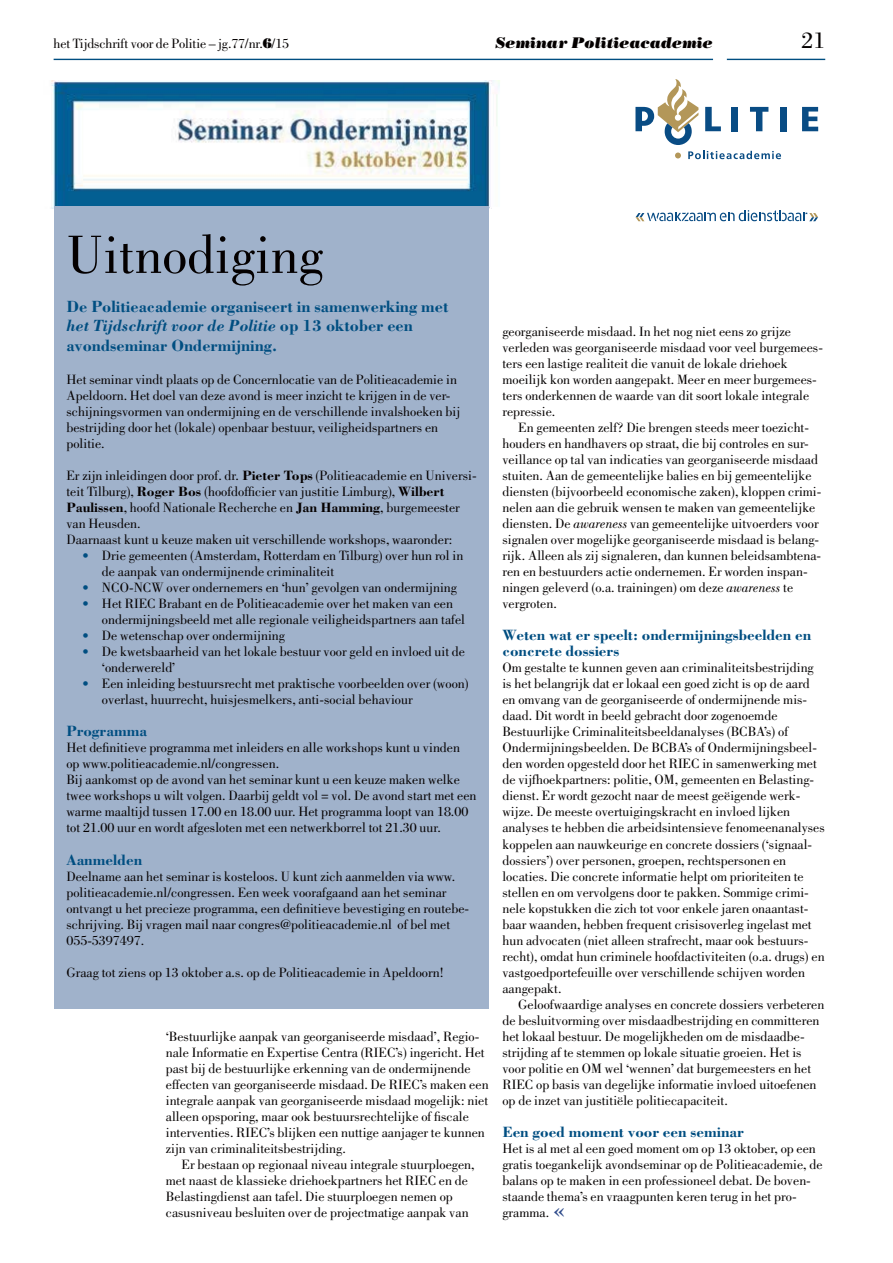
<style>
.page{position:relative;width:893px;height:1263px;background:#fff}
.page>*{position:absolute;margin:0;border:0;box-sizing:border-box;transform-origin:0 0}
.t1{font:55.65px "Bodoni Std";color:#040000}
.t2{font:23.7px "Bodoni Std";color:#040000}
.t3{font:700 16.65px/19.5px "Bodoni Std";color:#004e81}
.t4{font:700 15.3px/16px "Bodoni Std";color:#004e81}
.t5{font:italic 15.3px "Bodoni Std Poster";color:#040000}
.t6{font:13.95px/16px "Bodoni Std";color:#040000}
.s1{font-family:"Bodoni Std Poster"}
.s2{font-style:italic}
.s3{font-weight:700}
.s4{color:#004e81}
.s5{font-weight:700;font-size:27.9px;color:#2f4b8b}
</style>
<div class="page">
<hr style="left:727px;top:59px;width:98px;height:1px;background:#004e81">
<hr style="left:54px;top:59px;width:659px;height:1px;background:#004e81">
<svg style="left:675px;top:153px;width:6px;height:5px"></svg>
<svg style="left:802px;top:107px;width:16px;height:24px"></svg>
<div style="left:780px;top:107px;width:7px;height:24px;background:#094c84"></div>
<svg style="left:750px;top:107px;width:18px;height:24px"></svg>
<div style="left:731px;top:107px;width:7px;height:24px;background:#094c84"></div>
<svg style="left:705px;top:107px;width:16px;height:24px"></svg>
<svg style="left:635px;top:79px;width:63px;height:66px"></svg>
<svg style="left:688px;top:151px;width:93px;height:8px"></svg>
<svg style="left:635px;top:210px;width:183px;height:11px"></svg>
<img style="left:51px;top:80px;width:449px;height:128px">
<div style="left:55px;top:207px;width:434px;height:802px;background:#a0b2cb"></div>
<p class="t6" style="left:54px;top:37px;width:237px">het Tijdschrift voor de Politie – jg.77/nr.<span class="s1">6</span>/15</p>
<p class="t5" style="left:495px;top:37px;width:219px">Seminar Politieacademie</p>
<h2 class="t2" style="left:801px;top:31px;width:25px">21</h2>
<h1 class="t1" style="left:66px;top:233px;width:258px">Uitnodiging</h1>
<p class="t3" style="left:66px;top:298px;width:384px">De Politieacademie organiseert in samenwerking met <span class="s2">het Tijdschrift voor de Politie</span> op 13 oktober een avondseminar Ondermijning.</p>
<p class="t6" style="left:66px;top:373px;width:395px">Het seminar vindt plaats op de Concernlocatie van de Politieacademie in Apeldoorn. Het doel van deze avond is meer inzicht te krijgen in de ver&shy;schijningsvormen van ondermijning en de verschillende invalshoeken bij bestrijding door het (lokale) openbaar bestuur, veiligheidspartners en politie.</p>
<p class="t6" style="left:66px;top:469px;width:412px">Er zijn inleidingen door prof. dr. <span class="s3">Pieter Tops</span> (Politieacademie en Universi&shy;teit Tilburg), <span class="s3">Roger Bos</span> (hoofdofficier van justitie Limburg), <span class="s3">Wilbert Paulissen</span>, hoofd Nationale Recherche en <span class="s3">Jan Hamming</span>, burgemeester van Heusden.<br>Daarnaast kunt u keuze maken uit verschillende workshops, waaronder:</p>
<p class="t6" style="left:102px;top:549px;width:363px;text-indent:-20px"><span class="s4">•</span> Drie gemeenten (Amsterdam, Rotterdam en Tilburg) over hun rol in de aanpak van ondermijnende criminaliteit</p>
<p class="t6" style="left:82px;top:581px;width:376px"><span class="s4">•</span> NCO-NCW over ondernemers en ‘hun’ gevolgen van ondermijning</p>
<p class="t6" style="left:102px;top:597px;width:365px;text-indent:-20px"><span class="s4">•</span> Het RIEC Brabant en de Politieacademie over het maken van een ondermijningsbeeld met alle regionale veiligheidspartners aan tafel</p>
<p class="t6" style="left:82px;top:629px;width:204px"><span class="s4">•</span> De wetenschap over ondermijning</p>
<p class="t6" style="left:102px;top:645px;width:365px;text-indent:-20px"><span class="s4">•</span> De kwetsbaarheid van het lokale bestuur voor geld en invloed uit de ‘onderwereld’</p>
<p class="t6" style="left:102px;top:677px;width:368px;text-indent:-20px"><span class="s4">•</span> Een inleiding bestuursrecht met praktische voorbeelden over (woon) overlast, huurrecht, huisjesmelkers, anti-social behaviour</p>
<p class="t4" style="left:66px;top:725px;width:82px">Programma</p>
<p class="t6" style="left:66px;top:741px;width:412px">Het definitieve programma met inleiders en alle workshops kunt u vinden op www.politieacademie.nl/congressen.<br>Bij aankomst op de avond van het seminar kunt u een keuze maken welke twee workshops u wilt volgen. Daarbij geldt vol = vol. De avond start met een warme maaltijd tussen 17.00 en 18.00 uur. Het programma loopt van 18.00 tot 21.00 uur en wordt afgesloten met een netwerkborrel tot 21.30 uur.</p>
<p class="t4" style="left:66px;top:853px;width:77px">Aanmelden</p>
<p class="t6" style="left:66px;top:869px;width:404px">Deelname aan het seminar is kosteloos. U kunt zich aanmelden via www. politieacademie.nl/congressen. Een week voorafgaand aan het seminar ontvangt u het precieze programma, een definitieve bevestiging en routebe&shy;schrijving. Bij vragen mail naar congres@politieacademie.nl of bel met 055-5397497.</p>
<p class="t6" style="left:66px;top:965px;width:379px">Graag tot ziens op 13 oktober a.s. op de Politieacademie in Apeldoorn!</p>
<p class="t6" style="left:166px;top:1029px;width:324px">‘Bestuurlijke aanpak van georganiseerde misdaad’, Regio&shy;nale Informatie en Expertise Centra (RIEC’s) ingericht. Het past bij de bestuurlijke erkenning van de ondermijnende effecten van georganiseerde misdaad. De RIEC’s maken een integrale aanpak van georganiseerde misdaad mogelijk: niet alleen opsporing, maar ook bestuursrechtelijke of fiscale interventies. RIEC’s blijken een nuttige aanjager te kunnen zijn van criminaliteitsbestrijding.</p>
<p class="t6" style="left:166px;top:1157px;width:310px;text-indent:16px">Er bestaan op regionaal niveau integrale stuurploegen, met naast de klassieke driehoekpartners het RIEC en de Belastingdienst aan tafel. Die stuurploegen nemen op casusniveau besluiten over de projectmatige aanpak van</p>
<p class="t6" style="left:502px;top:325px;width:322px">georganiseerde misdaad. In het nog niet eens zo grijze verleden was georganiseerde misdaad voor veel burgemees&shy;ters een lastige realiteit die vanuit de lokale driehoek moeilijk kon worden aangepakt. Meer en meer burgemees&shy;ters onderkennen de waarde van dit soort lokale integrale repressie.</p>
<p class="t6" style="left:502px;top:421px;width:320px;text-indent:16px">En gemeenten zelf? Die brengen steeds meer toezicht&shy;houders en handhavers op straat, die bij controles en sur&shy;veillance op tal van indicaties van georganiseerde misdaad stuiten. Aan de gemeentelijke balies en bij gemeentelijke diensten (bijvoorbeeld economische zaken), kloppen crimi&shy;nelen aan die gebruik wensen te maken van gemeentelijke diensten. De <span class="s2">awareness</span> van gemeentelijke uitvoerders voor signalen over mogelijke georganiseerde misdaad is belang&shy;rijk. Alleen als zij signaleren, dan kunnen beleidsambtena&shy;ren en bestuurders actie ondernemen. Er worden inspan&shy;ningen geleverd (o.a. trainingen) om deze <span class="s2">awareness</span> te vergroten.</p>
<p class="t4" style="left:502px;top:629px;width:310px">Weten wat er speelt: ondermijningsbeelden en concrete dossiers</p>
<p class="t6" style="left:502px;top:661px;width:324px">Om gestalte te kunnen geven aan criminaliteitsbestrijding is het belangrijk dat er lokaal een goed zicht is op de aard en omvang van de georganiseerde of ondermijnende mis&shy;daad. Dit wordt in beeld gebracht door zogenoemde Bestuurlijke Criminaliteitsbeeldanalyses (BCBA’s) of Ondermijningsbeelden. De BCBA’s of Ondermijningsbeel&shy;den worden opgesteld door het RIEC in samenwerking met de vijfhoekpartners: politie, OM, gemeenten en Belasting&shy;dienst. Er wordt gezocht naar de meest geëigende werk&shy;wijze. De meeste overtuigingskracht en invloed lijken analyses te hebben die arbeidsintensieve fenomeenanalyses koppelen aan nauwkeurige en concrete dossiers (‘signaal&shy;dossiers’) over personen, groepen, rechtspersonen en locaties. Die concrete informatie helpt om prioriteiten te stellen en om vervolgens door te pakken. Sommige crimi&shy;nele kopstukken die zich tot voor enkele jaren onaantast&shy;baar waanden, hebben frequent crisisoverleg ingelast met hun advocaten (niet alleen strafrecht, maar ook bestuurs&shy;recht), omdat hun criminele hoofdactiviteiten (o.a. drugs) en vastgoedportefeuille over verschillende schijven worden aangepakt.</p>
<p class="t6" style="left:502px;top:997px;width:323px;text-indent:16px">Geloofwaardige analyses en concrete dossiers verbeteren de besluitvorming over misdaadbestrijding en committeren het lokaal bestuur. De mogelijkheden om de misdaadbe&shy;strijding af te stemmen op lokale situatie groeien. Het is voor politie en OM wel ‘wennen’ dat burgemeesters en het RIEC op basis van degelijke informatie invloed uitoefenen op de inzet van justitiële politiecapaciteit.</p>
<p class="t4" style="left:502px;top:1125px;width:243px">Een goed moment voor een seminar</p>
<p class="t6" style="left:502px;top:1141px;width:322px">Het is al met al een goed moment om op 13 oktober, op een gratis toegankelijk avondseminar op de Politieacademie, de balans op te maken in een professioneel debat. De boven&shy;staande thema’s en vraagpunten keren terug in het pro&shy;gramma. <span class="s5">«</span></p>
</div>
